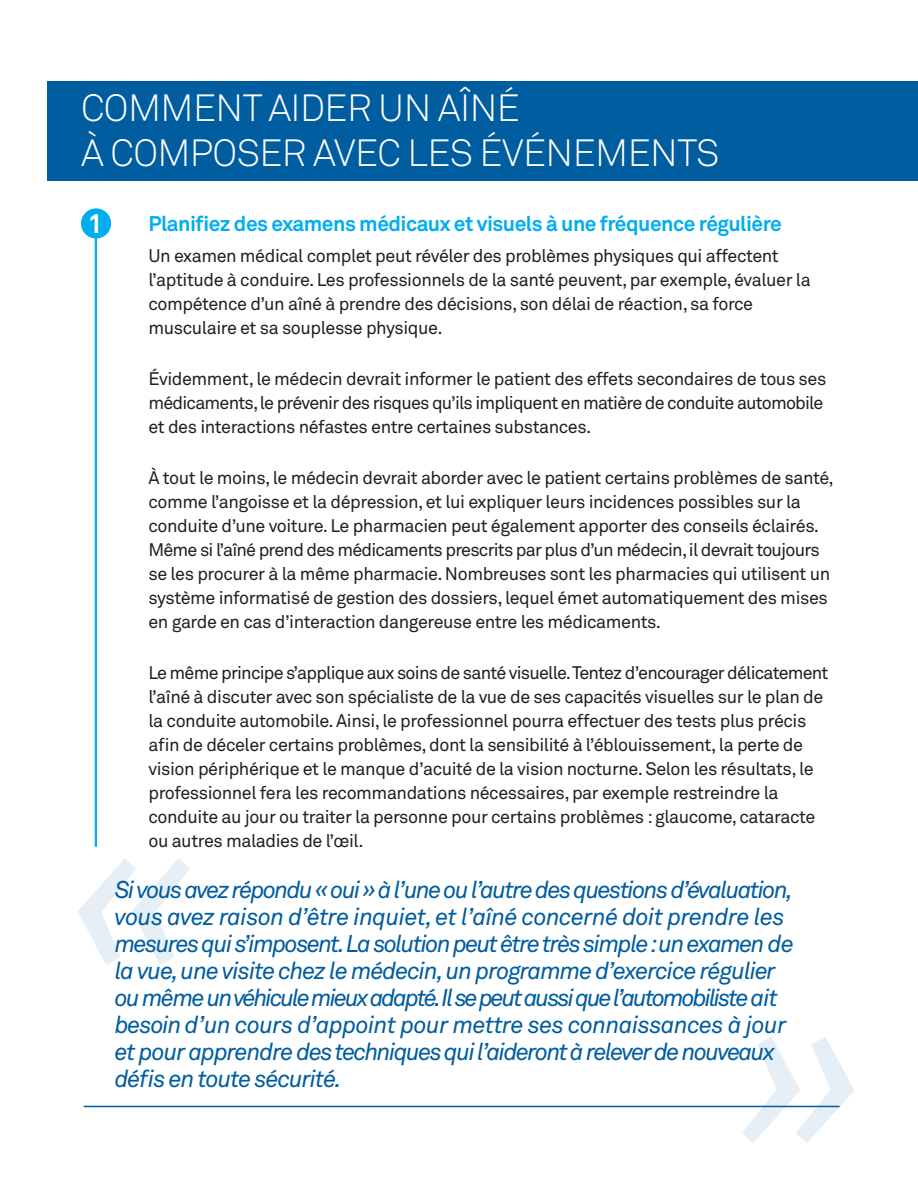
<style>
.page{position:relative;width:918px;height:1188px;background:#fff}
.page>*{position:absolute;margin:0;border:0;box-sizing:border-box;transform-origin:0 0}
.t1{font:italic 231px "Akkurat Std";color:#005da0}
.TITRE_SECTIOn{font:300 37.5px "Akkurat Std";letter-spacing:-.015em;color:#fff}
.t2{font:700 27px "Akkurat Std";color:#fff}
.TEXT_COURANT{font:italic 24px/27px "Akkurat Std";letter-spacing:-.065em;color:#005da0}
.TITRE__PDF{font:700 21px "Akkurat Std";letter-spacing:-.025em;color:#00aeef}
.Points-de-forme_para{font:18px/24px "Akkurat Std";letter-spacing:-.025em;color:#231f20}
</style>
<div class="page">
<div style="left:48px;top:81px;width:870px;height:99px;background:#005da0"></div>
<hr style="left:84px;top:1106px;width:756px;height:1px;background:#005da0">
<div style="left:81px;top:208px;width:30px;height:31px;background:#00aeef;border-radius:50%"></div>
<hr style="left:95px;top:237px;width:2px;height:610px;background:#00aeef">
<p class="TITRE_SECTIOn" style="left:81px;top:86px;width:440px">COMMENT AIDER UN AÎNÉ</p>
<p class="TITRE_SECTIOn" style="left:81px;top:131px;width:640px">À COMPOSER AVEC LES ÉVÉNEMENTS</p>
<p class="t2" style="left:88px;top:207px;width:17px">1</p>
<p class="TITRE__PDF" style="left:148px;top:211px;width:635px">Planifiez des examens médicaux et visuels à une fréquence régulière</p>
<p class="Points-de-forme_para" style="left:148px;top:244px;width:664px">Un examen médical complet peut révéler des problèmes physiques qui affectent l’aptitude à conduire. Les professionnels de la santé peuvent, par exemple, évaluer la compétence d’un aîné à prendre des décisions, son délai de réaction, sa force musculaire et sa souplesse physique.</p>
<p class="Points-de-forme_para" style="left:148px;top:367px;width:679px">Évidemment, le médecin devrait informer le patient des effets secondaires de tous ses médicaments, le prévenir des risques qu’ils impliquent en matière de conduite automobile et des interactions néfastes entre certaines substances.</p>
<p class="Points-de-forme_para" style="left:148px;top:466px;width:687px">À tout le moins, le médecin devrait aborder avec le patient certains problèmes de santé, comme l’angoisse et la dépression, et lui expliquer leurs incidences possibles sur la conduite d’une voiture. Le pharmacien peut également apporter des conseils éclairés.<br>Même si l’aîné prend des médicaments prescrits par plus d’un médecin, il devrait toujours se les procurer à la même pharmacie. Nombreuses sont les pharmacies qui utilisent un système informatisé de gestion des dossiers, lequel émet automatiquement des mises en garde en cas d’interaction dangereuse entre les médicaments.</p>
<p class="Points-de-forme_para" style="left:148px;top:661px;width:682px">Le même principe s’applique aux soins de santé visuelle. Tentez d’encourager délicatement l’aîné à discuter avec son spécialiste de la vue de ses capacités visuelles sur le plan de la conduite automobile. Ainsi, le professionnel pourra effectuer des tests plus précis afin de déceler certains problèmes, dont la sensibilité à l’éblouissement, la perte de vision périphérique et le manque d’acuité de la vision nocturne. Selon les résultats, le professionnel fera les recommandations nécessaires, par exemple restreindre la conduite au jour ou traiter la personne pour certains problèmes : glaucome, cataracte ou autres maladies de l’œil.</p>
<p class="TEXT_COURANT" style="left:115px;top:876px;width:681px">Si vous avez répondu « oui » à l’une ou l’autre des questions d’évaluation, vous avez raison d’être inquiet, et l’aîné concerné doit prendre les mesures qui s’imposent.La solution peut être très simple :un examen de la vue, une visite chez le médecin, un programme d’exercice régulier ou même un véhicule mieux adapté.Il se peut aussi que l’automobiliste ait besoin d’un cours d’appoint pour mettre ses connaissances à jour et pour apprendre des techniques qui l’aideront à relever de nouveaux défis en toute sécurité.</p>
<h1 class="t1" style="left:70px;top:765px;width:128px">«</h1>
<h1 class="t1" style="left:862px;top:1237px;width:128px;rotate:-180deg">«</h1>
</div>
